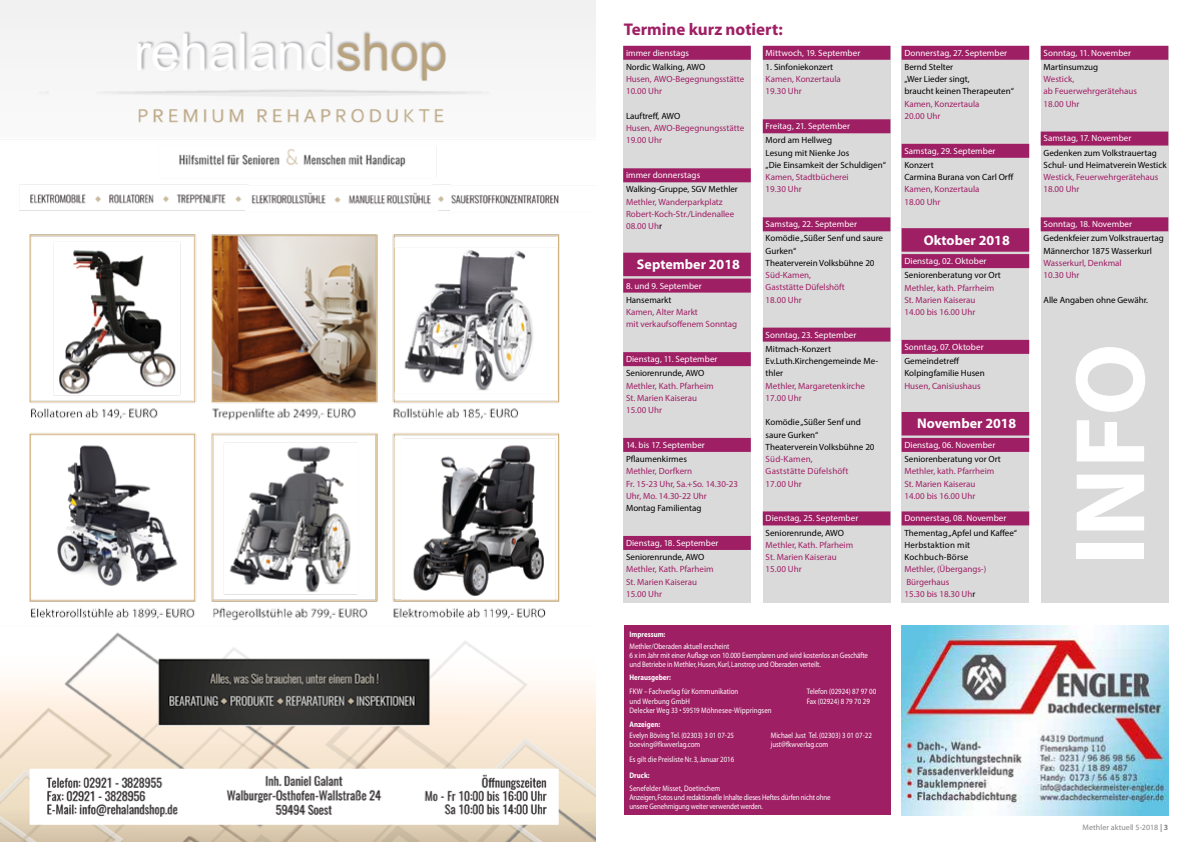
<style>
.page{position:relative;width:1191px;height:842px;background:#fff}
.page>*{position:absolute;margin:0;border:0;box-sizing:border-box;transform-origin:0 0}
.t1{font:700 100px "Myriad Pro";color:#fff}
.t2{font:700 17px "Myriad";color:#9f1f65}
.t3{font:700 14px "Myriad";color:#fff}
.t4{font:9px/12.2px "Myriad Pro";color:#9f1f65}
.t5{font:9px/12.2px "Myriad Pro";color:#000}
.t6{font:9px "Myriad Pro";letter-spacing:.005em;color:#fff}
.t7{font:9px/12.2px "Myriad Pro";letter-spacing:.02em;color:#000}
.t8{font:9px/12.2px "Myriad Pro";letter-spacing:.02em;color:#9f1f65}
.t9{font:8px/8.8px "Myriad";letter-spacing:-.01em;color:#fff;scale:.86 1}
.t10{font:8px "Myriad";letter-spacing:.01em;color:#fff;scale:.86 1}
.t11{font:700 8px "Myriad";color:#fff;scale:.86 1}
.t12{font:8px "Myriad Pro";letter-spacing:.01em;color:#fff;scale:.86 1}
.t13{font:8px "Myriad";letter-spacing:.005em;color:#878787}
.s1{color:#000}
.s2{font-weight:700}
</style>
<div class="page">
<div style="left:624px;top:625px;width:266px;height:190px;background:#9f1f65"></div>
<img style="left:0;top:0;width:595px;height:842px">
<img style="left:901px;top:625px;width:267px;height:190px">
<div style="left:623px;top:46px;width:128px;height:557px;background:#dadada"></div>
<div style="left:623px;top:46px;width:128px;height:14px;background:#9f1f65"></div>
<div style="left:623px;top:168px;width:128px;height:14px;background:#9f1f65"></div>
<div style="left:623px;top:253px;width:128px;height:23px;background:#9f1f65"></div>
<div style="left:623px;top:279px;width:128px;height:14px;background:#9f1f65"></div>
<div style="left:623px;top:352px;width:128px;height:14px;background:#9f1f65"></div>
<div style="left:623px;top:438px;width:128px;height:14px;background:#9f1f65"></div>
<div style="left:623px;top:536px;width:128px;height:14px;background:#9f1f65"></div>
<div style="left:901px;top:46px;width:128px;height:557px;background:#dadada"></div>
<div style="left:901px;top:46px;width:128px;height:14px;background:#9f1f65"></div>
<div style="left:901px;top:144px;width:128px;height:14px;background:#9f1f65"></div>
<div style="left:901px;top:228px;width:128px;height:24px;background:#9f1f65"></div>
<div style="left:901px;top:254px;width:128px;height:14px;background:#9f1f65"></div>
<div style="left:901px;top:340px;width:128px;height:14px;background:#9f1f65"></div>
<div style="left:901px;top:412px;width:128px;height:23px;background:#9f1f65"></div>
<div style="left:901px;top:438px;width:128px;height:14px;background:#9f1f65"></div>
<div style="left:901px;top:511px;width:128px;height:14px;background:#9f1f65"></div>
<div style="left:1040px;top:46px;width:128px;height:557px;background:#dadada"></div>
<div style="left:1040px;top:46px;width:128px;height:14px;background:#9f1f65"></div>
<div style="left:1040px;top:132px;width:128px;height:14px;background:#9f1f65"></div>
<div style="left:1040px;top:217px;width:128px;height:14px;background:#9f1f65"></div>
<div style="left:763px;top:46px;width:127px;height:557px;background:#dadada"></div>
<div style="left:763px;top:46px;width:127px;height:14px;background:#9f1f65"></div>
<div style="left:763px;top:119px;width:127px;height:14px;background:#9f1f65"></div>
<div style="left:763px;top:217px;width:127px;height:14px;background:#9f1f65"></div>
<div style="left:763px;top:328px;width:127px;height:14px;background:#9f1f65"></div>
<div style="left:763px;top:511px;width:127px;height:14px;background:#9f1f65"></div>
<h2 class="t2" style="left:624px;top:21px;width:160px">Termine kurz notiert:</h2>
<p class="t6" style="left:626px;top:47px;width:65px">immer dienstags</p>
<p class="t5" style="left:626px;top:61px;width:81px">Nordic Walking, AWO</p>
<p class="t4" style="left:626px;top:73px;width:120px">Husen, AWO-Begegnungsstätte<br>10.00 Uhr</p>
<p class="t5" style="left:626px;top:110px;width:56px">Lauftreff, AWO</p>
<p class="t4" style="left:626px;top:122px;width:120px">Husen, AWO-Begegnungsstätte<br>19.00 Uhr</p>
<p class="t6" style="left:626px;top:170px;width:76px">immer donnerstags</p>
<p class="t5" style="left:626px;top:183px;width:113px">Walking-Gruppe, SGV Methler</p>
<p class="t4" style="left:626px;top:195px;width:110px">Methler, Wanderparkplatz<br>Robert-Koch-Str./Lindenallee<br>08.00 Uh<span class="s1">r</span></p>
<h3 class="t3" style="left:637px;top:257px;width:104px">September 2018</h3>
<p class="t6" style="left:626px;top:280px;width:77px">8. und 9. September</p>
<p class="t5" style="left:626px;top:293px;width:47px">Hansemarkt</p>
<p class="t4" style="left:626px;top:306px;width:113px">Kamen, Alter Markt<br>mit verkaufsoffenem Sonntag</p>
<p class="t6" style="left:626px;top:353px;width:93px">Dienstag, 11. September</p>
<p class="t5" style="left:626px;top:367px;width:80px">Seniorenrunde, AWO</p>
<p class="t4" style="left:626px;top:379px;width:89px">Methler, Kath. Pfarheim<br>St. Marien Kaiserau<br>15.00 Uhr</p>
<p class="t6" style="left:626px;top:439px;width:80px">14. bis 17. September</p>
<p class="t5" style="left:626px;top:453px;width:62px">Pflaumenkirmes</p>
<p class="t4" style="left:626px;top:465px;width:113px">Methler, Dorfkern<br>Fr. 15-23 Uhr, Sa.+So. 14.30-23<br>Uhr, Mo. 14.30-22 Uhr</p>
<p class="t5" style="left:626px;top:502px;width:77px">Montag Familientag</p>
<p class="t6" style="left:626px;top:537px;width:94px">Dienstag, 18. September</p>
<p class="t5" style="left:626px;top:551px;width:80px">Seniorenrunde, AWO</p>
<p class="t4" style="left:626px;top:563px;width:89px">Methler, Kath. Pfarheim<br>St. Marien Kaiserau<br>15.00 Uhr</p>
<p class="t6" style="left:765px;top:47px;width:96px">Mittwoch, 19. September</p>
<p class="t5" style="left:765px;top:61px;width:69px">1. Sinfoniekonzert</p>
<p class="t4" style="left:765px;top:73px;width:77px">Kamen, Konzertaula<br>19.30 Uhr</p>
<p class="t6" style="left:765px;top:121px;width:86px">Freitag, 21. September</p>
<p class="t5" style="left:765px;top:134px;width:122px">Mord am Hellweg<br>Lesung mit Nienke Jos<br>„Die Einsamkeit der Schuldigen“</p>
<p class="t4" style="left:765px;top:171px;width:85px">Kamen, Stadtbücherei<br>19.30 Uhr</p>
<p class="t6" style="left:765px;top:219px;width:93px">Samstag, 22. September</p>
<p class="t5" style="left:765px;top:232px;width:119px">Komödie „Süßer Senf und saure<br>Gurken“<br>Theaterverein Volksbühne 20</p>
<p class="t4" style="left:765px;top:269px;width:81px">Süd-Kamen,<br>Gaststätte Düfelshöft<br>18.00 Uhr</p>
<p class="t6" style="left:765px;top:329px;width:92px">Sonntag, 23. September</p>
<p class="t5" style="left:765px;top:342px;width:114px">Mitmach-Konzert<br>Ev.Luth.Kirchengemeinde Me&shy;thler</p>
<p class="t4" style="left:765px;top:379px;width:101px">Methler, Margaretenkirche<br>17.00 Uhr</p>
<p class="t5" style="left:765px;top:416px;width:110px">Komödie „Süßer Senf und saure Gurken“<br>Theaterverein Volksbühne 20</p>
<p class="t8" style="left:765px;top:453px;width:84px">Süd-Kamen,<br>Gaststätte Düfelshöft<br>17.00 Uhr</p>
<p class="t6" style="left:765px;top:513px;width:94px">Dienstag, 25. September</p>
<p class="t5" style="left:765px;top:526px;width:80px">Seniorenrunde, AWO</p>
<p class="t4" style="left:765px;top:538px;width:89px">Methler, Kath. Pfarheim<br>St. Marien Kaiserau<br>15.00 Uhr</p>
<p class="t11" style="left:629px;top:631px;width:43px">Impressum:</p>
<p class="t9" style="left:629px;top:642px;width:279px">Methler/Oberaden aktuell erscheint<br>6 x im Jahr mit einer Auflage von 10.000 Exemplaren und wird kostenlos an Geschäfte</p>
<p class="t9" style="left:629px;top:661px;width:224px">und Betriebe in Methler, Husen, Kurl, Lanstrop und Oberaden verteilt.</p>
<p class="t11" style="left:629px;top:673px;width:50px">Herausgeber:</p>
<p class="t9" style="left:629px;top:687px;width:128px">FKW – Fachverlag für Kommunikation</p>
<p class="t9" style="left:806px;top:687px;width:82px">Telefon (02924) 87 97 00</p>
<p class="t10" style="left:629px;top:698px;width:72px">und Werbung GmbH</p>
<p class="t9" style="left:806px;top:697px;width:75px">Fax (02924) 8 79 70 29</p>
<p class="t10" style="left:629px;top:707px;width:167px">Delecker Weg 33 • 59519 Möhnesee-Wippringsen</p>
<p class="t11" style="left:629px;top:720px;width:37px">Anzeigen:</p>
<p class="t9" style="left:629px;top:732px;width:123px">Evelyn Böving Tel. (02303) 3 01 07-25</p>
<p class="t9" style="left:770px;top:732px;width:119px">Michael Just Tel. (02303) 3 01 07-22</p>
<p class="t9" style="left:629px;top:741px;width:84px">boeving@fkwverlag.com</p>
<p class="t9" style="left:770px;top:741px;width:68px">just@fkwverlag.com</p>
<p class="t9" style="left:629px;top:755px;width:123px">Es gilt die Preisliste Nr. 3, Januar 2016</p>
<p class="t11" style="left:629px;top:771px;width:25px">Druck:</p>
<p class="t12" style="left:629px;top:784px;width:107px">Senefelder Misset, Doetinchem</p>
<p class="t9" style="left:629px;top:793px;width:235px">Anzeigen, Fotos und redaktionelle Inhalte dieses Heftes dürfen nicht ohne unsere Genehmigung weiter verwendet werden.</p>
<p class="t6" style="left:904px;top:47px;width:104px">Donnerstag, 27. September</p>
<p class="t5" style="left:904px;top:61px;width:111px">Bernd Stelter<br>„Wer Lieder singt,<br>braucht keinen Therapeuten“</p>
<p class="t4" style="left:904px;top:97px;width:77px">Kamen, Konzertaula<br>20.00 Uhr</p>
<p class="t6" style="left:904px;top:145px;width:93px">Samstag, 29. September</p>
<p class="t5" style="left:904px;top:159px;width:111px">Konzert<br>Carmina Burana von Carl Orff</p>
<p class="t4" style="left:904px;top:183px;width:77px">Kamen, Konzertaula<br>18.00 Uhr</p>
<h3 class="t3" style="left:924px;top:233px;width:87px">Oktober 2018</h3>
<p class="t6" style="left:904px;top:255px;width:84px">Dienstag, 02. Oktober</p>
<p class="t5" style="left:904px;top:269px;width:98px">Seniorenberatung vor Ort</p>
<p class="t4" style="left:904px;top:281px;width:91px">Methler, kath. Pfarrheim<br>St. Marien Kaiserau<br>14.00 bis 16.00 Uhr</p>
<p class="t6" style="left:904px;top:341px;width:81px">Sonntag, 07. Oktober</p>
<p class="t5" style="left:904px;top:355px;width:82px">Gemeindetreff<br>Kolpingfamilie Husen</p>
<p class="t4" style="left:904px;top:379px;width:78px">Husen, Canisiushaus</p>
<h3 class="t3" style="left:917px;top:416px;width:101px">November 2018</h3>
<p class="t6" style="left:904px;top:439px;width:92px">Dienstag, 06. November</p>
<p class="t5" style="left:904px;top:453px;width:98px">Seniorenberatung vor Ort</p>
<p class="t4" style="left:904px;top:465px;width:91px">Methler, kath. Pfarrheim<br>St. Marien Kaiserau<br>14.00 bis 16.00 Uhr</p>
<p class="t6" style="left:904px;top:513px;width:104px">Donnerstag, 08. November</p>
<p class="t7" style="left:904px;top:526px;width:114px">Thementag „Apfel und Kaffee“<br>Herbstaktion mit<br>Kochbuch-Börse</p>
<p class="t4" style="left:904px;top:563px;width:83px">Methler, (Übergangs-)<br>Bürgerhaus<br>15.30 bis 18.30 Uh<span class="s1">r</span></p>
<p class="t6" style="left:1043px;top:47px;width:89px">Sonntag, 11. November</p>
<p class="t5" style="left:1043px;top:61px;width:56px">Martinsumzug</p>
<p class="t4" style="left:1043px;top:73px;width:95px">Westick,<br>ab Feuerwehrgerätehaus<br>18.00 Uhr</p>
<p class="t6" style="left:1043px;top:133px;width:89px">Samstag, 17. November</p>
<p class="t5" style="left:1043px;top:146px;width:125px">Gedenken zum Volkstrauertag<br>Schul- und Heimatverein Westick</p>
<p class="t4" style="left:1043px;top:171px;width:116px">Westick, Feuerwehrgerätehaus<br>18.00 Uhr</p>
<p class="t6" style="left:1043px;top:219px;width:90px">Sonntag, 18. November</p>
<p class="t5" style="left:1043px;top:232px;width:122px">Gedenkfeier zum Volkstrauertag<br>Männerchor 1875 Wasserkurl</p>
<p class="t4" style="left:1043px;top:257px;width:80px">Wasserkurl, Denkmal<br>10.30 Uhr</p>
<p class="t5" style="left:1043px;top:293px;width:106px">Alle Angaben ohne Gewähr.</p>
<h1 class="t1" style="left:1045px;top:566px;width:223px;rotate:-90deg">INFO</h1>
<p class="t13" style="left:1082px;top:824px;width:87px">Methler aktuell 5-2018 <span class="s2">| 3</span></p>
</div>
